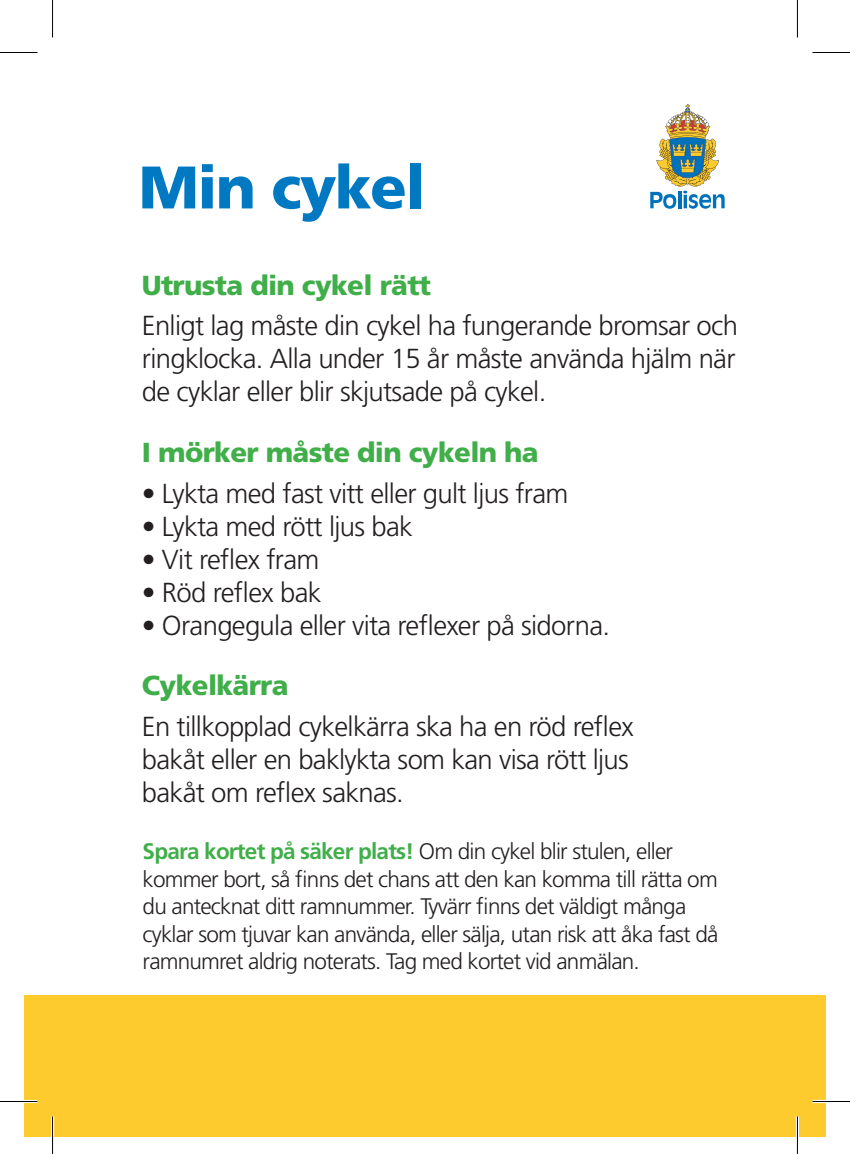
<style>
.page{position:relative;width:850px;height:1154px;background:#fff}
.page>*{position:absolute;margin:0;border:0;box-sizing:border-box;transform-origin:0 0}
.t1{font:900 60px "Frutiger LT Std";letter-spacing:-.025em;color:#0079c2}
.t2{font:300 27.5px/33px "Frutiger LT Std";letter-spacing:-.025em;color:#231f20;text-align:justify}
.t3{font:900 27.5px "Frutiger LT Std";letter-spacing:-.025em;color:#40ae49}
.t4{font:300 22.5px/27.5px "Frutiger LT Std";letter-spacing:-.035em;color:#231f20}
.s1{font-weight:900;color:#40ae49}
.s2{font-weight:700;color:#40ae49}
</style>
<div class="page">
<div style="left:24px;top:995px;width:801px;height:142px;background:#fecb2f"></div>
<img style="left:650px;top:104px;width:74px;height:105px">
<hr style="left:0;top:1100px;width:38px;height:3px;background:#fff">
<hr style="left:812px;top:1100px;width:37px;height:3px;background:#fff">
<hr style="left:51px;top:1116px;width:3px;height:38px;background:#fff">
<hr style="left:795px;top:1116px;width:3px;height:38px;background:#fff">
<hr style="left:0;top:52px;width:38px;height:1px;background:#000">
<hr style="left:812px;top:52px;width:37px;height:1px;background:#000">
<hr style="left:0;top:1101px;width:38px;height:1px;background:#000">
<hr style="left:812px;top:1101px;width:37px;height:1px;background:#000">
<hr style="left:52px;top:0;width:1px;height:38px;background:#000">
<hr style="left:52px;top:1116px;width:1px;height:38px;background:#000">
<hr style="left:796px;top:0;width:1px;height:38px;background:#000">
<hr style="left:796px;top:1116px;width:1px;height:38px;background:#000">
<p class="t1" style="left:139px;top:151px;width:288px">Min cykel</p>
<p class="t3" style="left:142px;top:269px;width:290px">Utrusta din cykel rätt</p>
<p class="t2" style="left:142px;top:310px;width:597px">Enligt lag måste din cykel ha fungerande bromsar och ringklocka. Alla under 15 år måste använda hjälm när de cyklar eller blir skjutsade på cykel.</p>
<p class="t3" style="left:142px;top:436px;width:398px">I mörker måste din cykeln ha</p>
<p class="t2" style="left:142px;top:477px;width:428px">• Lykta med fast vitt eller gult ljus fram</p>
<p class="t2" style="left:142px;top:510px;width:272px">• Lykta med rött ljus bak</p>
<p class="t2" style="left:142px;top:543px;width:179px">• Vit reflex fram</p>
<p class="t2" style="left:142px;top:576px;width:181px">• Röd reflex bak</p>
<p class="t2" style="left:142px;top:609px;width:469px">• Orangegula eller vita reflexer på sidorna.</p>
<p class="t2" style="left:142px;top:666px;width:493px;line-height:40.5px"><span class="s1">Cykelkärra<br></span>En tillkopplad cykelkärra ska ha en röd reflex</p>
<p class="t2" style="left:142px;top:743px;width:488px">bakåt eller en baklykta som kan visa rött ljus</p>
<p class="t2" style="left:142px;top:776px;width:263px">bakåt om reflex saknas.</p>
<p class="t4" style="left:142px;top:838px;width:577px"><span class="s2">Spara kortet på säker plats!</span> Om din cykel blir stulen, eller kommer bort, så finns det chans att den kan komma till rätta om du antecknat ditt ramnummer. Tyvärr finns det väldigt många cyklar som tjuvar kan använda, eller sälja, utan risk att åka fast då ramnumret aldrig noterats. Tag med kortet vid anmälan.</p>
</div>
